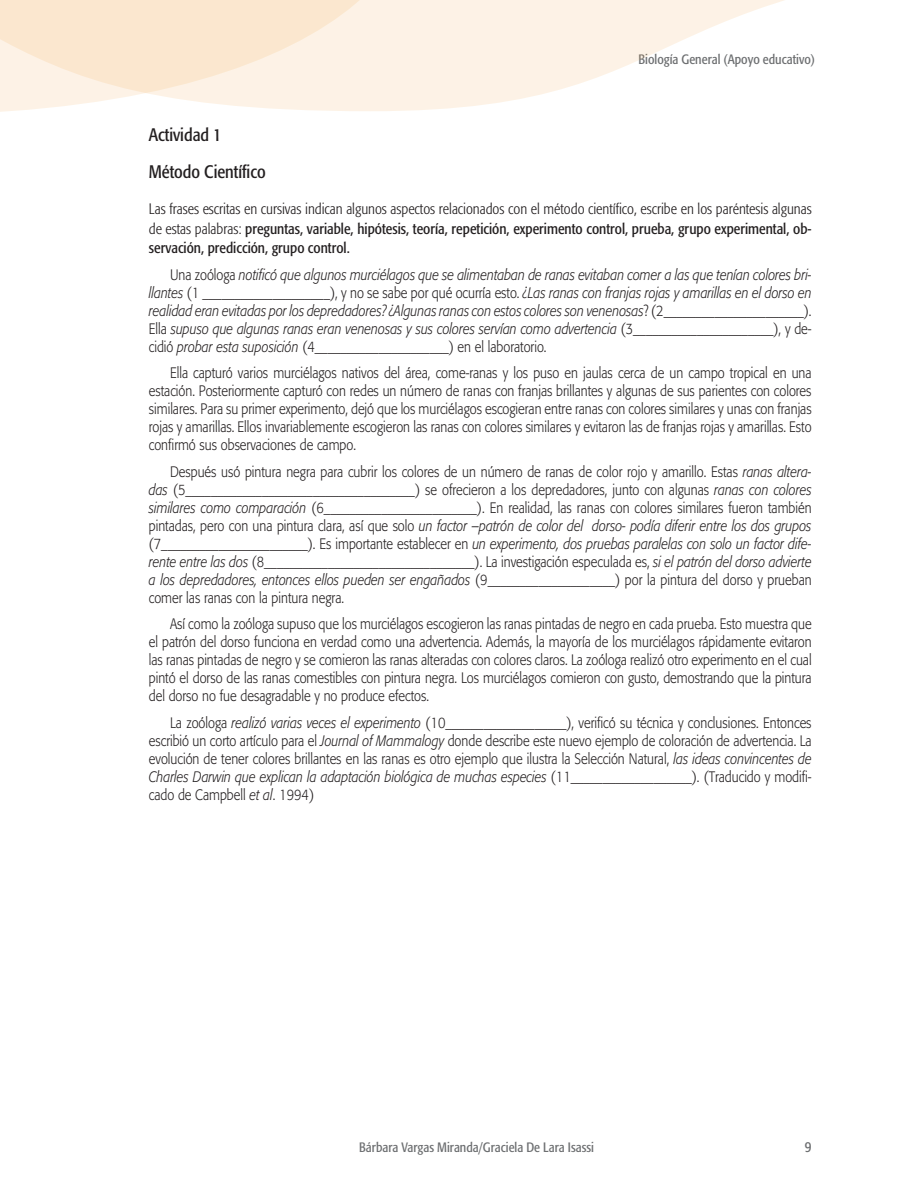
<style>
.page{position:relative;width:918px;height:1188px;background:#fff}
.page>*{position:absolute;margin:0;border:0;box-sizing:border-box;transform-origin:0 0}
.subcabeza12_pts{font:condensed 18px "Formata";color:#231f20}
.texto_con_sangría{font:300 15px/18px "Formata";color:#231f20;text-align:justify;scale:.85 1}
.texto_con_sangría-2{font:italic 300 15px/18px "Formata";color:#231f20;text-align:justify;scale:.85 1}
._1er_parrafo{font:300 condensed 15px/19.5px "Formata";color:#231f20;text-align:justify}
.t1{font:condensed 15px "Formata";color:#6d6f71}
.t2{font:condensed 13.5px "Formata";color:#6d6f71}
.s1{font-weight:400}
.s2{font-style:normal}
.s3{font-style:italic}
</style>
<div class="page">
<svg style="left:0;top:0;width:784px;height:111px;fill:#fdf2e6"></svg>
<p class="t2" style="left:639px;top:51px;width:178px">Biología General (Apoyo educativo)</p>
<p class="subcabeza12_pts" style="left:149px;top:124px;width:74px">Actividad 1</p>
<p class="subcabeza12_pts" style="left:149px;top:161px;width:118px">Método Científico</p>
<p class="_1er_parrafo" style="left:149px;top:199px;width:664px">Las frases escritas en cursivas indican algunos aspectos relacionados con el método científico, escribe en los paréntesis algunas de estas palabras: <span class="s1">preguntas, variable, hipótesis, teoría, repetición, experimento control, prueba, grupo experimental, ob&shy;servación, predicción, grupo control.</span></p>
<p class="texto_con_sangría-2" style="left:149px;top:265px;width:781px;text-indent:21px"><span class="s2">Una zoóloga</span> notificó que algunos murciélagos que se alimentaban de ranas evitaban comer a las que tenían colores bri&shy;llantes <span class="s2">(1 ____________________), y no se sabe por qué ocurría esto.</span> ¿Las ranas con franjas rojas y amarillas en el dorso en realidad eran evitadas por los depredadores? ¿Algunas ranas con estos colores son venenosas<span class="s2">? (2______________________).<br>Ella</span> supuso que algunas ranas eran venenosas y sus colores servían como advertencia <span class="s2">(3______________________), y de&shy;cidió</span> probar esta suposición <span class="s2">(4_____________________) en el laboratorio.</span></p>
<p class="texto_con_sangría" style="left:149px;top:364px;width:781px;text-indent:21px">Ella capturó varios murciélagos nativos del área, come-ranas y los puso en jaulas cerca de un campo tropical en una estación. Posteriormente capturó con redes un número de ranas con franjas brillantes y algunas de sus parientes con colores similares. Para su primer experimento, dejó que los murciélagos escogieran entre ranas con colores similares y unas con franjas rojas y amarillas. Ellos invariablemente escogieron las ranas con colores similares y evitaron las de franjas rojas y amarillas. Esto confirmó sus observaciones de campo.</p>
<p class="texto_con_sangría" style="left:149px;top:462px;width:781px;text-indent:21px">Después usó pintura negra para cubrir los colores de un número de ranas de color rojo y amarillo. Estas <span class="s3">ranas altera&shy;das</span> (5____________________________________) se ofrecieron a los depredadores, junto con algunas <span class="s3">ranas con colores similares como comparación</span> (6________________________). En realidad, las ranas con colores similares fueron también pintadas, pero con una pintura clara, así que solo <span class="s3">un factor –patrón de color del dorso- podía diferir entre los dos grupos </span>(7_______________________). Es importante establecer en <span class="s3">un experimento, dos pruebas paralelas con solo un factor dife&shy;rente entre las dos</span> (8_________________________________). La investigación especulada es, <span class="s3">si el patrón del dorso advierte a los depredadores, entonces ellos pueden ser engañados</span> (9____________________) por la pintura del dorso y prueban comer las ranas con la pintura negra.</p>
<p class="texto_con_sangría" style="left:149px;top:615px;width:781px;text-indent:21px">Así como la zoóloga supuso que los murciélagos escogieron las ranas pintadas de negro en cada prueba. Esto muestra que el patrón del dorso funciona en verdad como una advertencia. Además, la mayoría de los murciélagos rápidamente evitaron las ranas pintadas de negro y se comieron las ranas alteradas con colores claros. La zoóloga realizó otro experimento en el cual pintó el dorso de las ranas comestibles con pintura negra. Los murciélagos comieron con gusto, demostrando que la pintura del dorso no fue desagradable y no produce efectos.</p>
<p class="texto_con_sangría" style="left:149px;top:713px;width:781px;text-indent:21px">La zoóloga <span class="s3">realizó varias veces el experimento</span> (10___________________), verificó su técnica y conclusiones. Entonces escribió un corto artículo para el <span class="s3">Journal of Mammalogy</span> donde describe este nuevo ejemplo de coloración de advertencia. La evolución de tener colores brillantes en las ranas es otro ejemplo que ilustra la Selección Natural, <span class="s3">las ideas convincentes de Charles Darwin que explican la adaptación biológica de muchas especies</span> (11___________________). (Traducido y modifi&shy;cado de Campbell <span class="s3">et al</span>. 1994)</p>
<p class="t2" style="left:359px;top:1139px;width:236px">Bárbara Vargas Miranda/Graciela De Lara Isassi</p>
<p class="t1" style="left:805px;top:1138px;width:8px">9</p>
</div>
